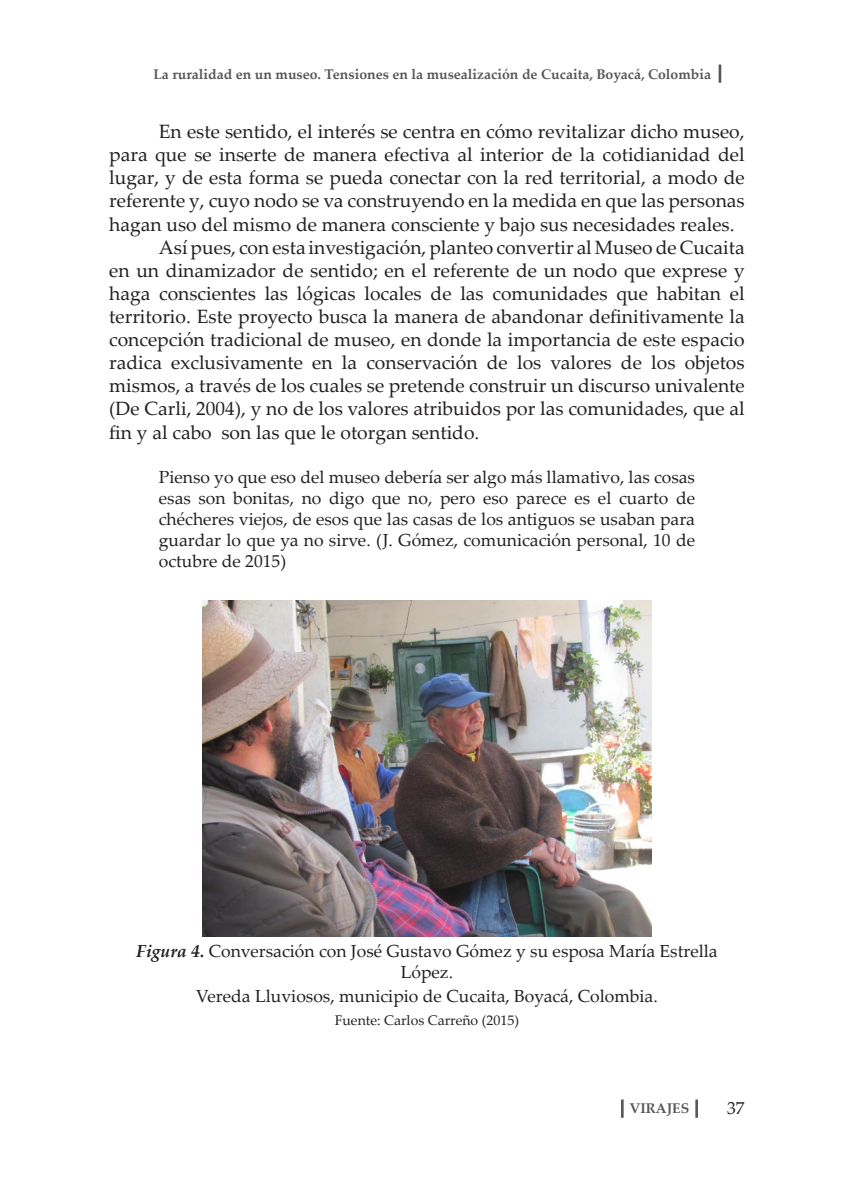
<style>
.page{position:relative;width:844px;height:1191px;background:#fff}
.page>*{position:absolute;margin:0;border:0;box-sizing:border-box;transform-origin:0 0}
.t1{font:19.25px "Palatino Linotype";color:#231f20}
.t2{font:17.5px/21px "Palatino Linotype";color:#231f20;text-align:justify}
.t3{font:700 14px "Palatino Linotype";color:#57585a}
.t4{font:14px "Palatino Linotype";color:#231f20}
.s1{font-weight:700;font-style:italic}
</style>
<div class="page">
<svg style="left:621px;top:1099px;width:2px;height:18px"></svg>
<svg style="left:695px;top:1099px;width:2px;height:18px"></svg>
<hr style="left:718px;top:64px;width:3px;height:19px;background:#57585a">
<img style="left:203px;top:600px;width:448px;height:336px">
<p class="t3" style="left:153px;top:64px;width:559px">La ruralidad en un museo. Tensiones en la musealización de Cucaita, Boyacá, Colombia</p>
<p class="t1" style="left:159px;top:118px;width:587px">En este sentido, el interés se centra en cómo revitalizar dicho museo,</p>
<p class="t1" style="left:109px;top:141px;width:636px">para que se inserte de manera efectiva al interior de la cotidianidad del</p>
<p class="t1" style="left:109px;top:164px;width:636px">lugar, y de esta forma se pueda conectar con la red territorial, a modo de</p>
<p class="t1" style="left:109px;top:187px;width:636px">referente y, cuyo nodo se va construyendo en la medida en que las personas</p>
<p class="t1" style="left:109px;top:210px;width:626px">hagan uso del mismo de manera consciente y bajo sus necesidades reales.</p>
<p class="t1" style="left:159px;top:233px;width:587px">Así pues, con esta investigación, planteo convertir al Museo de Cucaita</p>
<p class="t1" style="left:109px;top:256px;width:636px">en un dinamizador de sentido; en el referente de un nodo que exprese y</p>
<p class="t1" style="left:109px;top:280px;width:636px">haga conscientes las lógicas locales de las comunidades que habitan el</p>
<p class="t1" style="left:109px;top:303px;width:636px">territorio. Este proyecto busca la manera de abandonar definitivamente la</p>
<p class="t1" style="left:109px;top:326px;width:636px">concepción tradicional de museo, en donde la importancia de este espacio</p>
<p class="t1" style="left:109px;top:349px;width:636px">radica exclusivamente en la conservación de los valores de los objetos</p>
<p class="t1" style="left:109px;top:372px;width:636px">mismos, a través de los cuales se pretende construir un discurso univalente</p>
<p class="t1" style="left:109px;top:395px;width:636px">(De Carli, 2004), y no de los valores atribuidos por las comunidades, que al</p>
<p class="t1" style="left:109px;top:418px;width:371px">fin y al cabo son las que le otorgan sentido.</p>
<p class="t2" style="left:159px;top:465px;width:537px">Pienso yo que eso del museo debería ser algo más llamativo, las cosas esas son bonitas, no digo que no, pero eso parece es el cuarto de chécheres viejos, de esos que las casas de los antiguos se usaban para guardar lo que ya no sirve. (J. Gómez, comunicación personal, 10 de octubre de 2015)</p>
<p class="t2" style="left:136px;top:940px;width:582px;text-align:center"><span class="s1">Figura 4.</span> Conversación con José Gustavo Gómez y su esposa María Estrella<br>López.</p>
<p class="t2" style="left:196px;top:984px;width:463px">Vereda Lluviosos, municipio de Cucaita, Boyacá, Colombia.</p>
<p class="t4" style="left:334px;top:1010px;width:186px">Fuente: Carlos Carreño (2015)</p>
<p class="t3" style="left:629px;top:1098px;width:61px">VIRAJES</p>
<p class="t2" style="left:727px;top:1096px;width:19px">37</p>
</div>
